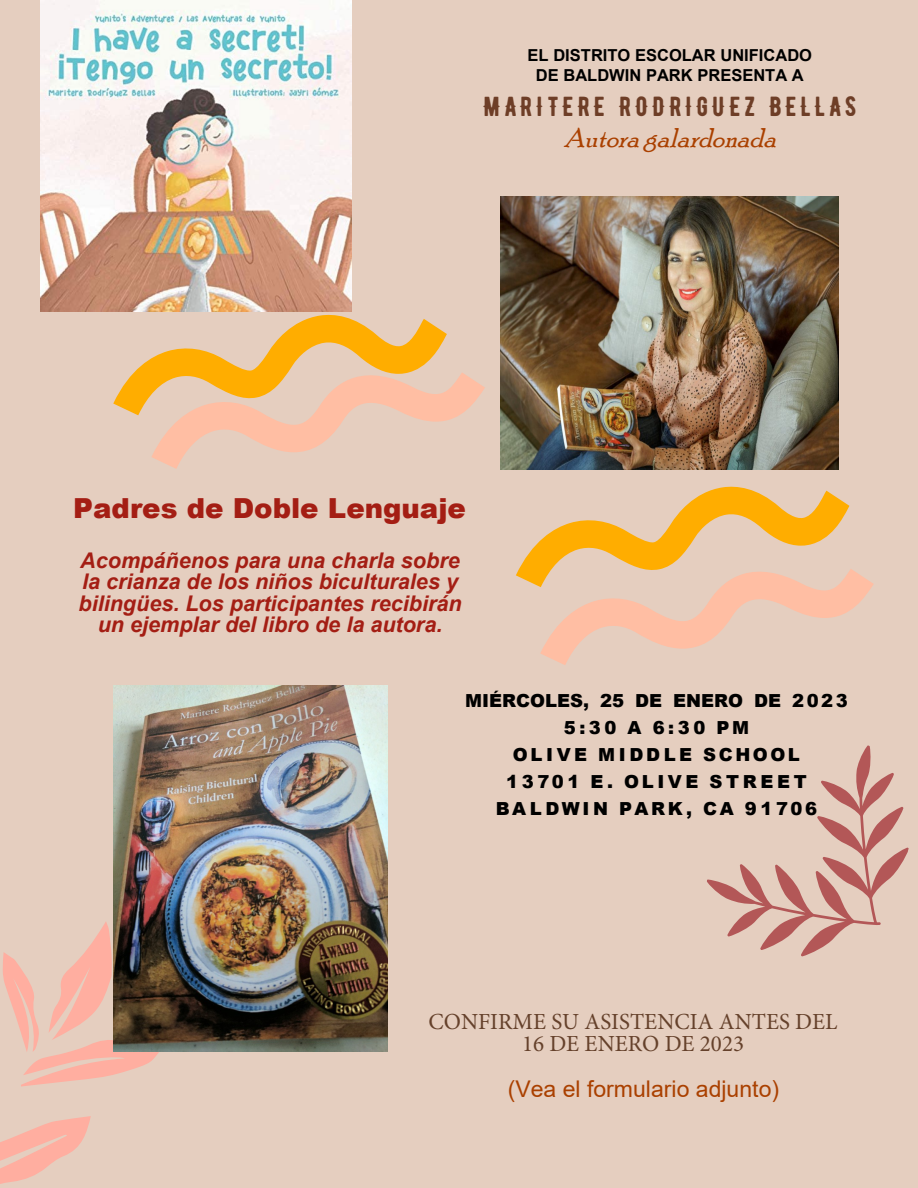
<style>
.page{position:relative;width:918px;height:1188px;background:#e5cebf}
.page>*{position:absolute;margin:0;border:0;box-sizing:border-box;transform-origin:0 0}
.t1{font:27.6px "BERNIER Regular";color:#6e3e27}
.t2{font:900 27.6px "Arial";color:#a41e14}
.t3{font:italic 27.6px "Poor Richard";color:#aa4000}
.t4{font:23.1px/22.5px "Minion Pro";color:#65412b;text-align:center}
.t5{font:23.1px "Arial";color:#aa4000}
.t6{font:italic 700 21.6px/21.3px "Arial";color:#a41e14;text-align:center}
.t7{font:900 18px/27px "Arial";letter-spacing:.14em;color:#000;text-align:center}
.t8{font:700 16.5px/19.5px "Arial";color:#000;text-align:center}
</style>
<div class="page">
<svg style="left:113px;top:314px;width:372px;height:155px"></svg>
<svg style="left:0;top:1116px;width:91px;height:68px"></svg>
<svg style="left:3px;top:922px;width:156px;height:164px"></svg>
<svg style="left:707px;top:745px;width:202px;height:212px"></svg>
<img style="left:41px;top:1px;width:310px;height:311px">
<img style="left:113px;top:685px;width:275px;height:367px">
<img style="left:500px;top:196px;width:338px;height:273px">
<svg style="left:516px;top:486px;width:358px;height:179px"></svg>
<p class="t8" style="left:528px;top:46px;width:286px">EL DISTRITO ESCOLAR UNIFICADO<br>DE BALDWIN PARK PRESENTA A</p>
<p class="t1" style="left:484px;top:90px;width:375px">M A R I T E R E R O D R I G U E Z B E L L A S</p>
<p class="t3" style="left:564px;top:122px;width:222px">Autoragalardonada</p>
<p class="t2" style="left:73px;top:488px;width:394px">Padres de Doble Lenguaje</p>
<p class="t6" style="left:79px;top:550px;width:385px">Acompáñenos para una charla sobre la crianza de los niños biculturales y bilingües. Los participantes recibirán un ejemplar del libro de la autora.</p>
<p class="t7" style="left:465px;top:686px;width:384px">MIÉRCOLES, 25 DE ENERO DE 2023<br>5 : 3 0 A 6 : 3 0 PM<br>OL I V E M I DD L E SCHOOL<br>1 3 70 1 E . OL I V E S T R E E T<br>BA L DWI N PARK , CA 9 1 706</p>
<p class="t4" style="left:428px;top:1010px;width:411px">CONFIRME SU ASISTENCIA ANTES DEL<br>16 DE ENERO DE 2023</p>
<p class="t5" style="left:508px;top:1073px;width:273px">(Vea el formulario adjunto)</p>
</div>
